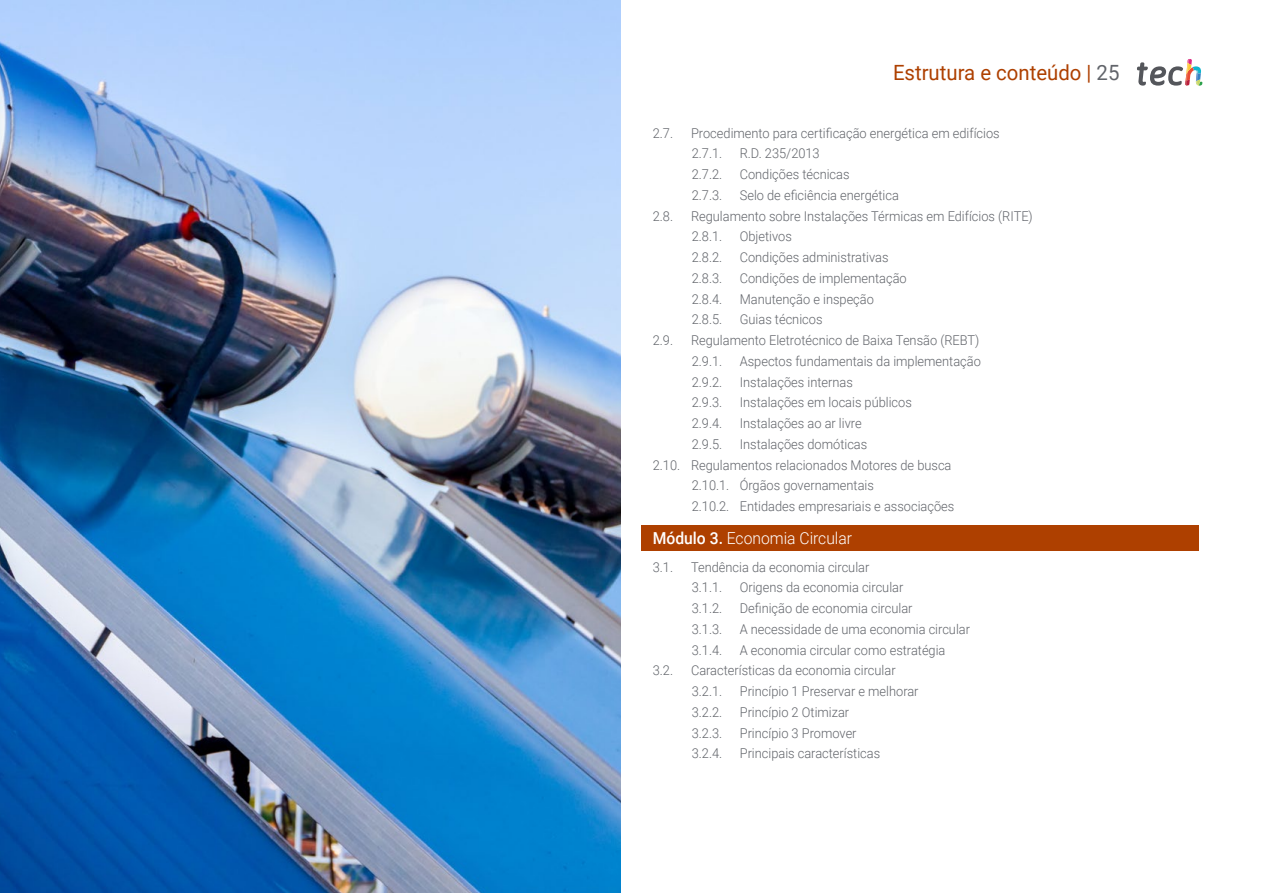
<style>
.page{position:relative;width:1263px;height:893px;background:#fff}
.page>*{position:absolute;margin:0;border:0;box-sizing:border-box;transform-origin:0 0}
.t1{font:21px "Roboto";color:#ae4000}
.t2{font:300 16.5px "Roboto";color:#fff;scale:.95 1}
.t3{font:300 13.5px/20.7px "Roboto";color:#61646a;scale:.95 1}
.s1{color:#61646a}
.s2{font-weight:500}
</style>
<div class="page">
<svg style="left:1137px;top:59px;width:65px;height:27px"></svg>
<img style="left:0;top:0;width:621px;height:893px">
<div style="left:642px;top:526px;width:557px;height:25px;background:#ae4000"></div>
<h1 class="t1" style="left:893px;top:57px;width:228px">Estrutura e conteúdo | <span class="s1">25</span></h1>
<p class="t3" style="left:653px;top:122px;width:23px">2.7.</p>
<p class="t3" style="left:691px;top:122px;width:326px">Procedimento para certificação energética em edifícios<br>2.7.1.</p>
<p class="t3" style="left:740px;top:143px;width:86px">R.D. 235/2013</p>
<p class="t3" style="left:692px;top:164px;width:34px">2.7.2.</p>
<p class="t3" style="left:740px;top:164px;width:117px">Condições técnicas</p>
<p class="t3" style="left:692px;top:184px;width:34px">2.7.3.</p>
<p class="t3" style="left:740px;top:184px;width:169px">Selo de eficiência energética</p>
<p class="t3" style="left:653px;top:205px;width:23px">2.8.</p>
<p class="t3" style="left:691px;top:205px;width:361px">Regulamento sobre Instalações Térmicas em Edifícios (RITE)<br>2.8.1.</p>
<p class="t3" style="left:740px;top:226px;width:56px">Objetivos</p>
<p class="t3" style="left:692px;top:247px;width:34px">2.8.2.</p>
<p class="t3" style="left:740px;top:247px;width:158px">Condições administrativas</p>
<p class="t3" style="left:692px;top:267px;width:34px">2.8.3.</p>
<p class="t3" style="left:740px;top:267px;width:177px">Condições de implementação</p>
<p class="t3" style="left:692px;top:288px;width:34px">2.8.4.</p>
<p class="t3" style="left:740px;top:288px;width:143px">Manutenção e inspeção</p>
<p class="t3" style="left:692px;top:309px;width:34px">2.8.5.</p>
<p class="t3" style="left:740px;top:309px;width:89px">Guias técnicos</p>
<p class="t3" style="left:653px;top:330px;width:23px">2.9.</p>
<p class="t3" style="left:691px;top:330px;width:305px">Regulamento Eletrotécnico de Baixa Tensão (REBT)<br>2.9.1.</p>
<p class="t3" style="left:740px;top:350px;width:255px">Aspectos fundamentais da implementação</p>
<p class="t3" style="left:692px;top:371px;width:34px">2.9.2.</p>
<p class="t3" style="left:740px;top:371px;width:121px">Instalações internas</p>
<p class="t3" style="left:692px;top:392px;width:34px">2.9.3.</p>
<p class="t3" style="left:740px;top:392px;width:183px">Instalações em locais públicos</p>
<p class="t3" style="left:692px;top:413px;width:34px">2.9.4.</p>
<p class="t3" style="left:740px;top:413px;width:130px">Instalações ao ar livre</p>
<p class="t3" style="left:692px;top:433px;width:34px">2.9.5.</p>
<p class="t3" style="left:740px;top:433px;width:136px">Instalações domóticas</p>
<p class="t3" style="left:653px;top:454px;width:316px">2.10. Regulamentos relacionados Motores de busca</p>
<p class="t3" style="left:692px;top:475px;width:193px">2.10.1. Órgãos governamentais</p>
<p class="t3" style="left:692px;top:496px;width:278px">2.10.2. Entidades empresariais e associações</p>
<p class="t2" style="left:653px;top:527px;width:211px"><span class="s2">Módulo 3.</span> Economia Circular</p>
<p class="t3" style="left:653px;top:556px;width:23px">3.1.</p>
<p class="t3" style="left:691px;top:556px;width:189px">Tendência da economia circular<br>3.1.1.</p>
<p class="t3" style="left:740px;top:577px;width:174px">Origens da economia circular</p>
<p class="t3" style="left:692px;top:597px;width:34px">3.1.2.</p>
<p class="t3" style="left:740px;top:597px;width:183px">Definição de economia circular</p>
<p class="t3" style="left:692px;top:618px;width:34px">3.1.3.</p>
<p class="t3" style="left:740px;top:618px;width:244px">A necessidade de uma economia circular</p>
<p class="t3" style="left:692px;top:639px;width:34px">3.1.4.</p>
<p class="t3" style="left:740px;top:639px;width:218px">A economia circular como estratégia</p>
<p class="t3" style="left:653px;top:660px;width:23px">3.2.</p>
<p class="t3" style="left:691px;top:660px;width:217px">Características da economia circular<br>3.2.1.</p>
<p class="t3" style="left:740px;top:680px;width:190px">Princípio 1 Preservar e melhorar</p>
<p class="t3" style="left:692px;top:701px;width:34px">3.2.2.</p>
<p class="t3" style="left:740px;top:701px;width:117px">Princípio 2 Otimizar</p>
<p class="t3" style="left:692px;top:722px;width:34px">3.2.3.</p>
<p class="t3" style="left:740px;top:722px;width:124px">Princípio 3 Promover</p>
<p class="t3" style="left:692px;top:743px;width:34px">3.2.4.</p>
<p class="t3" style="left:740px;top:743px;width:149px">Principais características</p>
</div>
